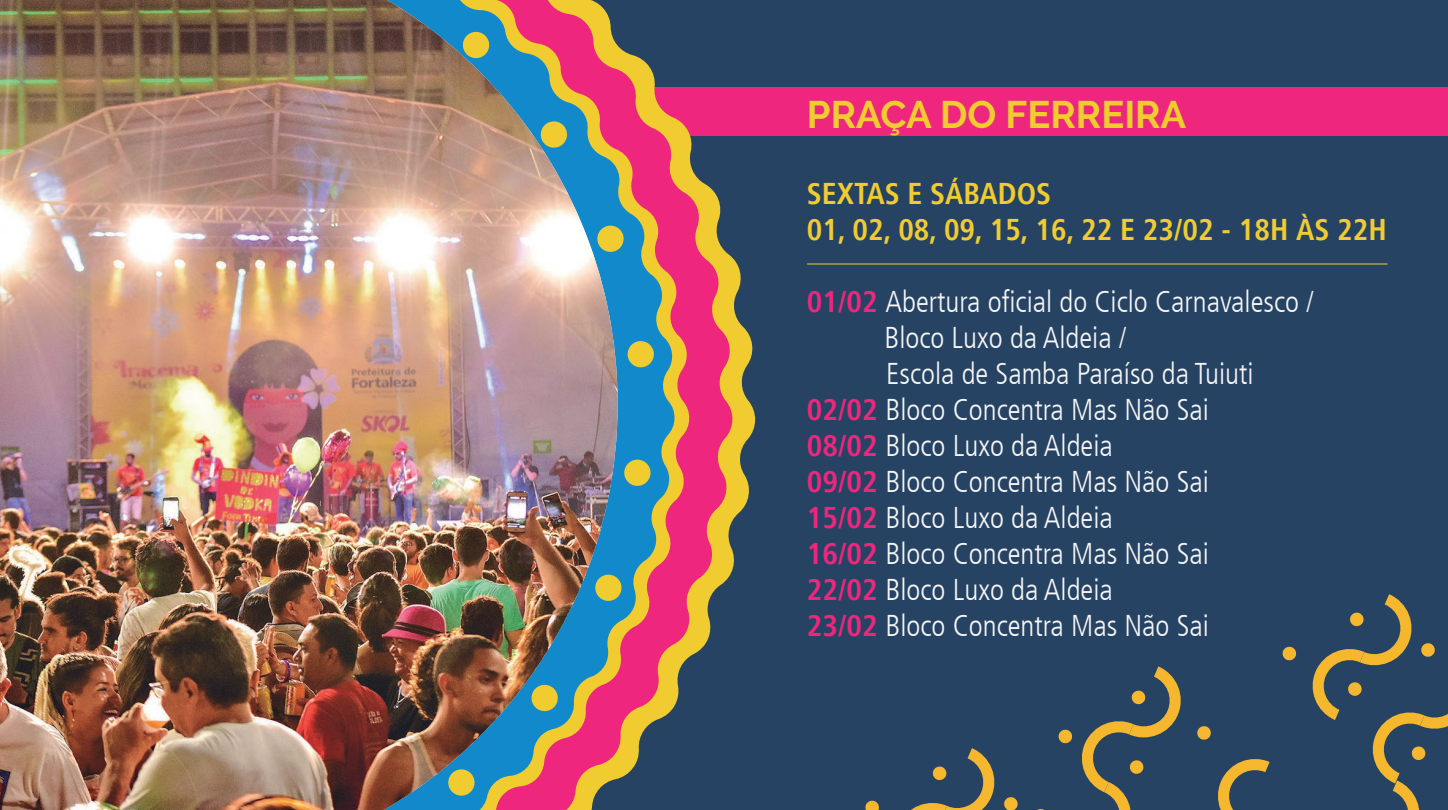
<style>
.page{position:relative;width:1448px;height:810px;background:#fff}
.page>*{position:absolute;margin:0;border:0;box-sizing:border-box;transform-origin:0 0}
.t1{font:700 38.25px "Raleway";color:#f0cc30}
.t2{font:300 condensed 30px "Frutiger LT";color:#f5f5f5}
.t3{font:700 condensed 30px "Frutiger LT";color:#f0cc30}
.s1{font-weight:700;color:#ee267d}
</style>
<div class="page">
<div style="left:1px;top:0;width:1447px;height:810px;background:#264363"></div>
<svg style="left:1197px;top:726px;width:14px;height:14px"></svg>
<svg style="left:1058px;top:666px;width:123px;height:144px"></svg>
<svg style="left:1218px;top:759px;width:51px;height:51px"></svg>
<svg style="left:865px;top:800px;width:14px;height:10px"></svg>
<svg style="left:911px;top:748px;width:107px;height:62px"></svg>
<svg style="left:1282px;top:646px;width:15px;height:15px"></svg>
<svg style="left:1312px;top:594px;width:136px;height:216px"></svg>
<div style="left:639px;top:87px;width:808px;height:49px;background:#ee267d"></div>
<svg style="left:735px;top:261px;width:21px;height:256px"></svg>
<svg style="left:691px;top:140px;width:44px;height:516px"></svg>
<svg style="left:677px;top:119px;width:14px;height:581px;fill:#ee267d"></svg>
<svg style="left:617px;top:45px;width:60px;height:734px"></svg>
<svg style="left:617px;top:224px;width:8px;height:30px"></svg>
<svg style="left:617px;top:573px;width:6px;height:30px"></svg>
<svg style="left:623px;top:459px;width:28px;height:28px"></svg>
<svg style="left:627px;top:340px;width:27px;height:28px"></svg>
<img style="left:0;top:0;width:617px;height:810px">
<hr style="left:807px;top:264px;width:580px;height:1px;background:#f0cc30">
<p class="t1" style="left:807px;top:93px;width:380px">PRAÇA DO FERREIRA</p>
<p class="t3" style="left:807px;top:176px;width:246px">SEXTAS E SÁBADOS</p>
<p class="t3" style="left:807px;top:212px;width:581px">01, 02, 08, 09, 15, 16, 22 E 23/02 - 18H ÀS 22H</p>
<p class="t2" style="left:807px;top:284px;width:508px"><span class="s1">01/02</span> Abertura oficial do Ciclo Carnavalesco /</p>
<p class="t2" style="left:884px;top:320px;width:244px">Bloco Luxo da Aldeia /</p>
<p class="t2" style="left:886px;top:356px;width:369px">Escola de Samba Paraíso da Tuiuti</p>
<p class="t2" style="left:807px;top:392px;width:403px"><span class="s1">02/02</span> Bloco Concentra Mas Não Sai</p>
<p class="t2" style="left:807px;top:428px;width:307px"><span class="s1">08/02</span> Bloco Luxo da Aldeia</p>
<p class="t2" style="left:807px;top:464px;width:403px"><span class="s1">09/02</span> Bloco Concentra Mas Não Sai</p>
<p class="t2" style="left:807px;top:500px;width:307px"><span class="s1">15/02</span> Bloco Luxo da Aldeia</p>
<p class="t2" style="left:807px;top:536px;width:403px"><span class="s1">16/02</span> Bloco Concentra Mas Não Sai</p>
<p class="t2" style="left:807px;top:572px;width:307px"><span class="s1">22/02</span> Bloco Luxo da Aldeia</p>
<p class="t2" style="left:807px;top:608px;width:403px"><span class="s1">23/02</span> Bloco Concentra Mas Não Sai</p>
</div>
